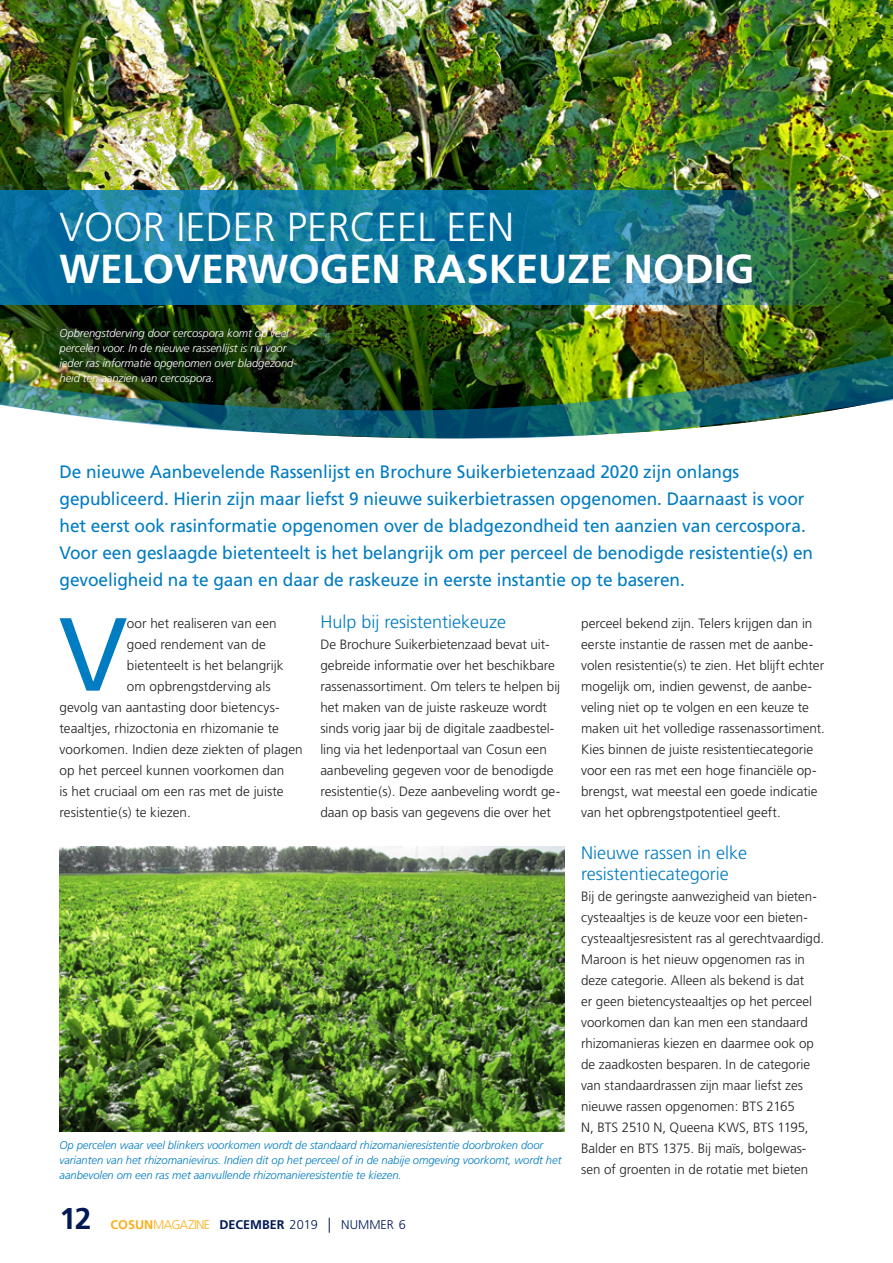
<style>
.page{position:relative;width:893px;height:1263px;background:#fff}
.page>*{position:absolute;margin:0;border:0;box-sizing:border-box;transform-origin:0 0}
.Platte__body__tekst{font:103.8px "Frutiger";color:#007cc2}
.Kop_tekst{font:700 40.5px/42px "Frutiger";color:#fff}
.t1{font:700 30px "Frutiger";color:#001954}
.Inleiding{font:18px/27px "Frutiger";letter-spacing:-.005em;color:#007cc2;scale:.96 1}
.tussenkop_IRS{font:300 18px/21px "Frutiger";color:#007cc2}
.Platte__body__tekst-2{font:300 13.5px/21px "Frutiger";color:#231f20}
.t2{font:300 12.6px "Frutiger";letter-spacing:-.03em;color:#faaf18}
.IRS_Onderschrift{font:italic 300 11.25px/15px "Frutiger";letter-spacing:-.005em;color:#007cc2}
.IRS_Onderschrift-2{font:italic 300 11.25px/15px "Frutiger";letter-spacing:-.005em;color:#fff}
.s1{font-weight:300}
.s2{font-weight:700}
.s3{font-weight:700;color:#001954}
.s4{font-size:12.75px;color:#001954}
.s5{font-size:15px;color:#001954}
.s6{color:#001954}
</style>
<div class="page">
<img style="left:60px;top:846px;width:504px;height:286px">
<img style="left:0;top:0;width:893px;height:356px">
<img style="left:0;top:356px;width:893px;height:83px">
<img style="left:0;top:191px;width:855px;height:114px">
<img style="left:55px;top:324px;width:252px;height:70px">
<p class="Kop_tekst" style="left:60px;top:206px;width:696px"><span class="s1">VOOR IEDER PERCEEL EEN<br></span>WELOVERWOGEN RASKEUZE NODIG</p>
<p class="IRS_Onderschrift-2" style="left:60px;top:325px;width:239px">Opbrengstderving door cercospora komt op veel percelen voor. In de nieuwe rassenlijst is nu voor ieder ras informatie opgenomen over bladgezond&shy;heid ten aanzien van cercospora.</p>
<p class="Inleiding" style="left:60px;top:458px;width:787px">De nieuwe Aanbevelende Rassenlijst en Brochure Suikerbietenzaad 2020 zijn onlangs gepubliceerd. Hierin zijn maar liefst 9 nieuwe suikerbietrassen opgenomen. Daarnaast is voor het eerst ook rasinformatie opgenomen over de bladgezondheid ten aanzien van cercospora.<br>Voor een geslaagde bietenteelt is het belangrijk om per perceel de benodigde resistentie(s) en gevoeligheid na te gaan en daar de raskeuze in eerste instantie op te baseren.</p>
<p class="Platte__body__tekst" style="left:59px;top:594px;width:70px">V</p>
<p class="Platte__body__tekst-2" style="left:127px;top:613px;width:151px">oor het realiseren van een</p>
<p class="tussenkop_IRS" style="left:320px;top:611px;width:187px">Hulp bij resistentiekeuze</p>
<p class="Platte__body__tekst-2" style="left:320px;top:634px;width:241px">De Brochure Suikerbietenzaad bevat uit&shy;gebreide informatie over het beschikbare rassenassortiment. Om telers te helpen bij het maken van de juiste raskeuze wordt sinds vorig jaar bij de digitale zaadbestel&shy;ling via het ledenportaal van Cosun een aanbeveling gegeven voor de benodigde resistentie(s). Deze aanbeveling wordt ge&shy;daan op basis van gegevens die over het</p>
<p class="Platte__body__tekst-2" style="left:581px;top:613px;width:245px">perceel bekend zijn. Telers krijgen dan in eerste instantie de rassen met de aanbe&shy;volen resistentie(s) te zien. Het blijft echter mogelijk om, indien gewenst, de aanbe&shy;veling niet op te volgen en een keuze te maken uit het volledige rassenassortiment.<br>Kies binnen de juiste resistentiecategorie voor een ras met een hoge financiële op&shy;brengst, wat meestal een goede indicatie van het opbrengstpotentieel geeft.</p>
<p class="tussenkop_IRS" style="left:581px;top:842px;width:168px">Nieuwe rassen in elke resistentiecategorie</p>
<p class="Platte__body__tekst-2" style="left:581px;top:886px;width:244px">Bij de geringste aanwezigheid van bieten&shy;cysteaaltjes is de keuze voor een bieten&shy;cysteaaltjesresistent ras al gerechtvaardigd.<br>Maroon is het nieuw opgenomen ras in deze categorie. Alleen als bekend is dat<br>er geen bietencysteaaltjes op het perceel voorkomen dan kan men een standaard rhizomanieras kiezen en daarmee ook op de zaadkosten besparen. In de categorie van standaardrassen zijn maar liefst zes nieuwe rassen opgenomen: BTS 2165<br>N, BTS 2510 N, Queena KWS, BTS 1195, Balder en BTS 1375. Bij maïs, bolgewas&shy;sen of groenten in de rotatie met bieten</p>
<p class="Platte__body__tekst-2" style="left:127px;top:634px;width:140px">goed rendement van de</p>
<p class="Platte__body__tekst-2" style="left:127px;top:655px;width:158px">bietenteelt is het belangrijk</p>
<p class="Platte__body__tekst-2" style="left:127px;top:676px;width:145px">om opbrengstderving als</p>
<p class="Platte__body__tekst-2" style="left:60px;top:697px;width:222px">gevolg van aantasting door bietencys-</p>
<p class="Platte__body__tekst-2" style="left:60px;top:718px;width:221px">teaaltjes, rhizoctonia en rhizomanie te</p>
<p class="Platte__body__tekst-2" style="left:60px;top:739px;width:245px">voorkomen. Indien deze ziekten of plagen</p>
<p class="Platte__body__tekst-2" style="left:60px;top:760px;width:226px">op het perceel kunnen voorkomen dan</p>
<p class="Platte__body__tekst-2" style="left:60px;top:781px;width:226px">is het cruciaal om een ras met de juiste</p>
<p class="Platte__body__tekst-2" style="left:60px;top:802px;width:133px">resistentie(s) te kiezen.</p>
<p class="IRS_Onderschrift" style="left:60px;top:1137px;width:503px">Op percelen waar veel blinkers voorkomen wordt de standaard rhizomanieresistentie doorbroken door varianten van het rhizomanievirus. Indien dit op het perceel of in de nabije omgeving voorkomt, wordt het aanbevolen om een ras met aanvullende rhizomanieresistentie te kiezen.</p>
<h3 class="t1" style="left:60px;top:1201px;width:34px">12</h3>
<p class="t2" style="left:111px;top:1217px;width:297px"><span class="s2">COSUN</span>MAGAZINE <span class="s3">DECEMBER</span> <span class="s4">2019</span> <span class="s5">|</span> <span class="s6">NUMMER</span> <span class="s4">6</span></p>
</div>
